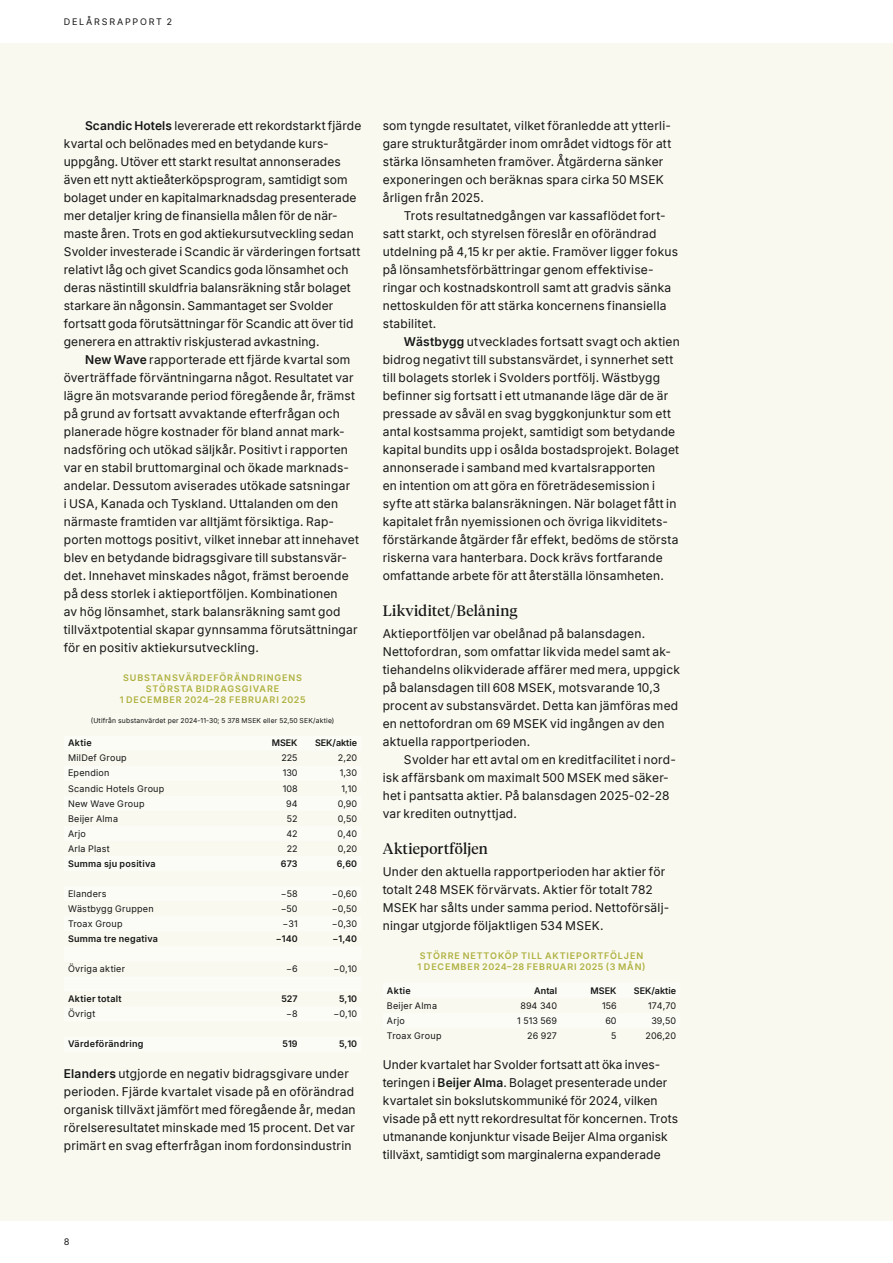
<style>
.page{position:relative;width:893px;height:1263px;background:#fff}
.page>*{position:absolute;margin:0;border:0;box-sizing:border-box;transform-origin:0 0}
.t1{font:15px "Tiempos Headline";letter-spacing:.025em;color:#151616}
.t2{font:12px/18px "Inter";letter-spacing:.015em;color:#151616}
.t3{font:9px "Inter";letter-spacing:.025em;color:#151616}
.t4{font:600 9px/11.2px "Inter";letter-spacing:.095em;color:#afb140;text-align:center}
.t5{font:600 9px "Inter";letter-spacing:.025em;color:#151616}
.t6{font:600 9px "Inter";color:#151616}
.t7{font:6.75px "Inter";letter-spacing:.025em;color:#151616}
.s1{font-weight:600}
</style>
<div class="page">
<div style="left:0;top:43px;width:893px;height:1177px;background:#f9f9ef"></div>
<p class="t3" style="left:64px;top:15px;width:16px">Delår</p>
<p class="t3" style="left:102px;top:15px;width:16px">srapport</p>
<p class="t3" style="left:167px;top:15px;width:7px">2</p>
<p class="t2" style="left:64px;top:117px;width:299px;text-indent:21px"><span class="s1">Scandic Hotels</span> levererade ett rekordstarkt fjärde kvartal och belönades med en betydande kurs&shy;uppgång. Utöver ett starkt resultat annonserades även ett nytt aktieåterköpsprogram, samtidigt som bolaget under en kapitalmarknadsdag presenterade mer detaljer kring de finansiella målen för de när&shy;maste åren. Trots en god aktiekursutveckling sedan Svolder investerade i Scandic är värderingen fortsatt relativt låg och givet Scandics goda lönsamhet och deras nästintill skuldfria balansräkning står bolaget starkare än någonsin. Sammantaget ser Svolder fortsatt goda förutsättningar för Scandic att över tid generera en attraktiv riskjusterad avkastning.</p>
<p class="t2" style="left:64px;top:351px;width:297px;text-indent:21px"><span class="s1">New Wave</span> rapporterade ett fjärde kvartal som överträffade förväntningarna något. Resultatet var lägre än motsvarande period föregående år, främst på grund av fortsatt avvaktande efterfrågan och planerade högre kostnader för bland annat mark&shy;nadsföring och utökad säljkår. Positivt i rapporten var en stabil bruttomarginal och ökade marknads&shy;andelar. Dessutom aviserades utökade satsningar<br>i USA, Kanada och Tyskland. Uttalanden om den närmaste framtiden var alltjämt försiktiga. Rap&shy;porten mottogs positivt, vilket innebar att innehavet blev en betydande bidragsgivare till substansvär&shy;det. Innehavet minskades något, främst beroende på dess storlek i aktieportföljen. Kombinationen<br>av hög lönsamhet, stark balansräkning samt god tillväxtpotential skapar gynnsamma förutsättningar för en positiv aktiekursutveckling.</p>
<p class="t4" style="left:120px;top:671px;width:187px">SUBSTANSVÄRDEFÖRÄNDRINGENS<br>STÖRSTA BIDRAGSGIVARE<br>1 DECEMBER 2024–28 FEBRUARI 2025</p>
<p class="t7" style="left:91px;top:715px;width:245px">(Utifrån substanvärdet per 2024-11-30; 5 378 MSEK eller 52,50 SEK/aktie)</p>
<p class="t5" style="left:68px;top:736px;width:25px">Aktie</p>
<p class="t5" style="left:272px;top:736px;width:27px">MSEK</p>
<p class="t6" style="left:315px;top:736px;width:44px">SEK/aktie</p>
<p class="t3" style="left:68px;top:751px;width:60px">MilDef Group</p>
<p class="t3" style="left:281px;top:751px;width:18px">225</p>
<p class="t3" style="left:338px;top:751px;width:21px">2,20</p>
<p class="t3" style="left:68px;top:766px;width:43px">Ependion</p>
<p class="t3" style="left:283px;top:766px;width:16px">130</p>
<p class="t3" style="left:340px;top:766px;width:19px">1,30</p>
<p class="t3" style="left:68px;top:781px;width:98px">Scandic Hotels Group</p>
<p class="t3" style="left:283px;top:781px;width:16px">108</p>
<p class="t3" style="left:342px;top:781px;width:17px">1,10</p>
<p class="t3" style="left:68px;top:797px;width:78px">New Wave Group</p>
<p class="t3" style="left:286px;top:797px;width:13px">94</p>
<p class="t3" style="left:338px;top:797px;width:21px">0,90</p>
<p class="t3" style="left:68px;top:812px;width:52px">Beijer Alma</p>
<p class="t3" style="left:287px;top:812px;width:12px">52</p>
<p class="t3" style="left:338px;top:812px;width:21px">0,50</p>
<p class="t3" style="left:68px;top:827px;width:19px">Arjo</p>
<p class="t3" style="left:286px;top:827px;width:13px">42</p>
<p class="t3" style="left:337px;top:827px;width:21px">0,40</p>
<p class="t3" style="left:68px;top:842px;width:43px">Arla Plast</p>
<p class="t3" style="left:287px;top:842px;width:12px">22</p>
<p class="t3" style="left:338px;top:842px;width:21px">0,20</p>
<p class="t5" style="left:68px;top:857px;width:89px">Summa sju positiva</p>
<p class="t5" style="left:281px;top:857px;width:18px">673</p>
<p class="t5" style="left:337px;top:857px;width:22px">6,60</p>
<p class="t3" style="left:68px;top:887px;width:40px">Elanders</p>
<p class="t3" style="left:281px;top:887px;width:18px">−58</p>
<p class="t3" style="left:332px;top:887px;width:27px">−0,60</p>
<p class="t3" style="left:68px;top:902px;width:87px">Wästbygg Gruppen</p>
<p class="t3" style="left:281px;top:902px;width:18px">−50</p>
<p class="t3" style="left:332px;top:902px;width:27px">−0,50</p>
<p class="t3" style="left:68px;top:917px;width:56px">Troax Group</p>
<p class="t3" style="left:282px;top:917px;width:17px">−31</p>
<p class="t3" style="left:332px;top:917px;width:27px">−0,30</p>
<p class="t5" style="left:68px;top:932px;width:92px">Summa tre negativa</p>
<p class="t5" style="left:276px;top:932px;width:23px">−140</p>
<p class="t5" style="left:332px;top:932px;width:26px">−1,40</p>
<p class="t3" style="left:68px;top:962px;width:59px">Övriga aktier</p>
<p class="t3" style="left:286px;top:962px;width:13px">−6</p>
<p class="t3" style="left:334px;top:962px;width:25px">−0,10</p>
<p class="t5" style="left:68px;top:992px;width:55px">Aktier totalt</p>
<p class="t5" style="left:281px;top:992px;width:18px">527</p>
<p class="t5" style="left:339px;top:992px;width:20px">5,10</p>
<p class="t3" style="left:68px;top:1007px;width:29px">Övrigt</p>
<p class="t3" style="left:286px;top:1007px;width:13px">−8</p>
<p class="t3" style="left:334px;top:1007px;width:25px">−0,10</p>
<p class="t5" style="left:68px;top:1037px;width:77px">Värdeförändring</p>
<p class="t5" style="left:283px;top:1037px;width:17px">519</p>
<p class="t5" style="left:339px;top:1037px;width:20px">5,10</p>
<p class="t2" style="left:64px;top:1064px;width:293px"><span class="s1">Elanders</span> utgjorde en negativ bidragsgivare under perioden. Fjärde kvartalet visade på en oförändrad organisk tillväxt jämfört med föregående år, medan rörelseresultatet minskade med 15 procent. Det var primärt en svag efterfrågan inom fordonsindustrin</p>
<p class="t2" style="left:383px;top:117px;width:290px">som tyngde resultatet, vilket föranledde att ytterli&shy;gare strukturåtgärder inom området vidtogs för att stärka lönsamheten framöver. Åtgärderna sänker exponeringen och beräknas spara cirka 50 MSEK årligen från 2025.</p>
<p class="t2" style="left:383px;top:207px;width:297px;text-indent:21px">Trots resultatnedgången var kassaflödet fort&shy;satt starkt, och styrelsen föreslår en oförändrad utdelning på 4,15 kr per aktie. Framöver ligger fokus på lönsamhetsförbättringar genom effektivise&shy;ringar och kostnadskontroll samt att gradvis sänka nettoskulden för att stärka koncernens finansiella stabilitet.</p>
<p class="t2" style="left:383px;top:333px;width:299px;text-indent:21px"><span class="s1">Wästbygg</span> utvecklades fortsatt svagt och aktien bidrog negativt till substansvärdet, i synnerhet sett till bolagets storlek i Svolders portfölj. Wästbygg befinner sig fortsatt i ett utmanande läge där de är pressade av såväl en svag byggkonjunktur som ett antal kostsamma projekt, samtidigt som betydande kapital bundits upp i osålda bostadsprojekt. Bolaget annonserade i samband med kvartalsrapporten<br>en intention om att göra en företrädesemission i syfte att stärka balansräkningen. När bolaget fått in kapitalet från nyemissionen och övriga likviditets&shy;förstärkande åtgärder får effekt, bedöms de största riskerna vara hanterbara. Dock krävs fortfarande omfattande arbete för att återställa lönsamheten.</p>
<p class="t1" style="left:383px;top:601px;width:136px">Likviditet/Belåning</p>
<p class="t2" style="left:383px;top:625px;width:299px">Aktieportföljen var obelånad på balansdagen.<br>Nettofordran, som omfattar likvida medel samt ak&shy;tiehandelns olikviderade affärer med mera, uppgick på balansdagen till 608 MSEK, motsvarande 10,3 procent av substansvärdet. Detta kan jämföras med en nettofordran om 69 MSEK vid ingången av den aktuella rapportperioden.</p>
<p class="t2" style="left:383px;top:751px;width:295px;text-indent:21px">Svolder har ett avtal om en kreditfacilitet i nord&shy;isk affärsbank om maximalt 500 MSEK med säker&shy;het i pantsatta aktier. På balansdagen 2025-02-28 var krediten outnyttjad.</p>
<p class="t1" style="left:383px;top:839px;width:107px">Aktieportföljen</p>
<p class="t2" style="left:383px;top:863px;width:288px">Under den aktuella rapportperioden har aktier för totalt 248 MSEK förvärvats. Aktier för totalt 782<br>MSEK har sålts under samma period. Nettoförsälj&shy;ningar utgjorde följaktligen 534 MSEK.</p>
<p class="t4" style="left:417px;top:949px;width:230px;text-align:left">STÖRRE NETTOKÖP TILL AKTIEPORTFÖLJEN<br>1 DECEMBER 2024–28 FEBRUARI 2025 (3 MÅN)</p>
<p class="t5" style="left:387px;top:983px;width:25px">Aktie</p>
<p class="t5" style="left:534px;top:983px;width:24px">Antal</p>
<p class="t5" style="left:591px;top:983px;width:27px">MSEK</p>
<p class="t6" style="left:634px;top:983px;width:44px">SEK/aktie</p>
<p class="t3" style="left:387px;top:998px;width:52px">Beijer Alma</p>
<p class="t3" style="left:520px;top:998px;width:38px">894 340</p>
<p class="t3" style="left:602px;top:998px;width:16px">156</p>
<p class="t3" style="left:648px;top:998px;width:29px">174,70</p>
<p class="t3" style="left:387px;top:1014px;width:19px">Arjo</p>
<p class="t3" style="left:517px;top:1014px;width:41px">1 513 569</p>
<p class="t3" style="left:605px;top:1014px;width:13px">60</p>
<p class="t3" style="left:651px;top:1014px;width:26px">39,50</p>
<p class="t3" style="left:387px;top:1029px;width:56px">Troax Group</p>
<p class="t3" style="left:527px;top:1029px;width:31px">26 927</p>
<p class="t3" style="left:611px;top:1029px;width:7px">5</p>
<p class="t3" style="left:646px;top:1029px;width:32px">206,20</p>
<p class="t2" style="left:383px;top:1056px;width:297px">Under kvartalet har Svolder fortsatt att öka inves&shy;teringen i <span class="s1">Beijer Alma</span>. Bolaget presenterade under kvartalet sin bokslutskommuniké för 2024, vilken visade på ett nytt rekordresultat för koncernen. Trots utmanande konjunktur visade Beijer Alma organisk tillväxt, samtidigt som marginalerna expanderade</p>
<p class="t3" style="left:64px;top:1235px;width:7px">8</p>
</div>
